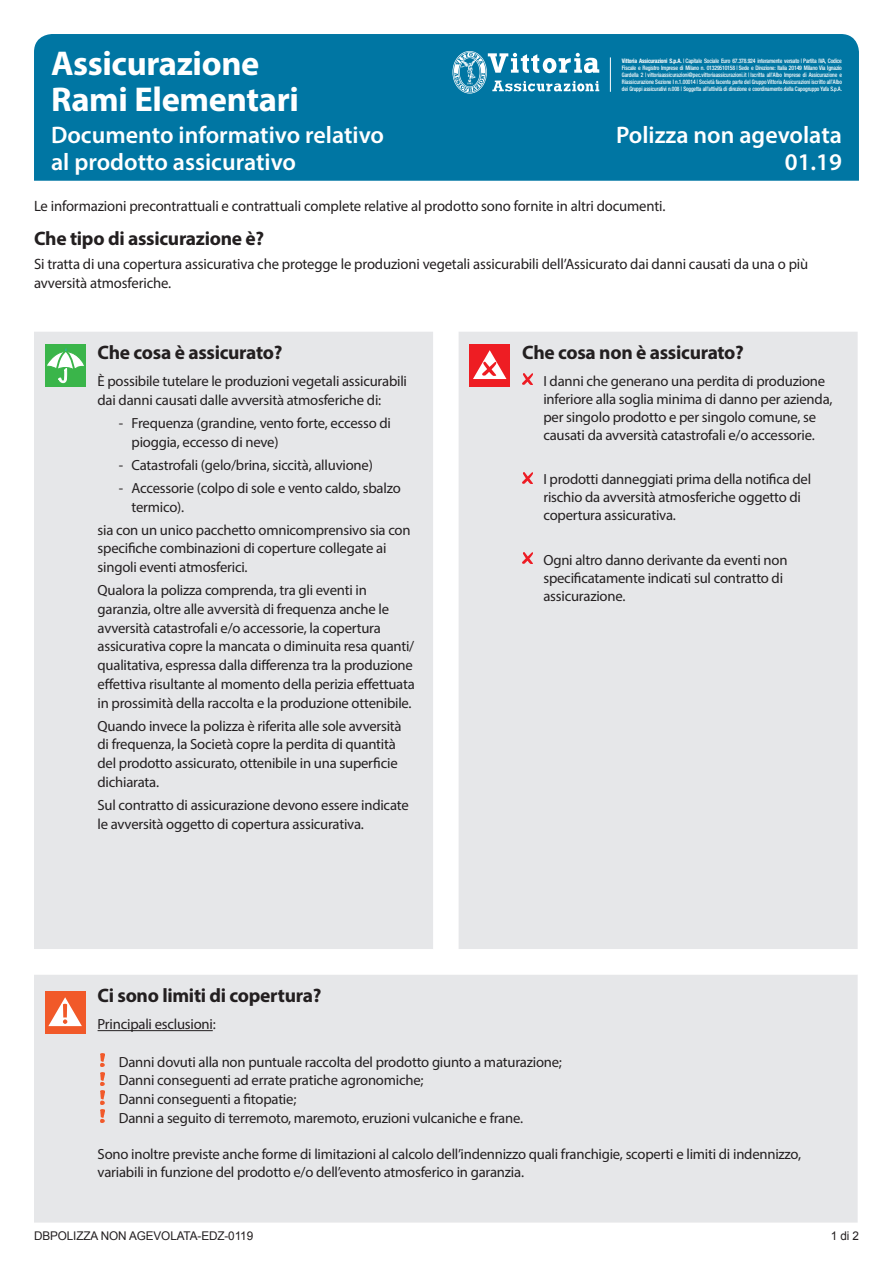
<style>
.page{position:relative;width:893px;height:1263px;background:#fff}
.page>*{position:absolute;margin:0;border:0;box-sizing:border-box;transform-origin:0 0}
.t1{font:700 34.5px/36px "Myriad Pro";letter-spacing:-.01em;color:#fff}
.t2{font:600 24px/27px "Myriad Pro";color:#fff;text-align:right}
.t3{font:700 19.5px "Myriad Pro";letter-spacing:-.015em;color:#231f20}
.t4{font:15px/19.5px "Myriad Pro";letter-spacing:-.01em;color:#231f20}
.t5{font:14.7px/18.8px "Myriad Pro";letter-spacing:-.015em;color:#231f20}
.t6{font:12px "Arial";letter-spacing:-.01em;color:#231f20}
.t7{font:500 condensed 6.15px/7.1px "Helvetica Neue";letter-spacing:-.02em;color:#fff;text-align:justify;scale:.94 1}
.s1{font-family:"Helvetica Neue LT Std";font-weight:700}
</style>
<div class="page">
<div style="left:34px;top:332px;width:824px;height:890px;background:#e6e7e9"></div>
<svg style="left:34px;top:949px;width:824px;height:25px"></svg>
<div style="left:45px;top:344px;width:41px;height:43px;background:#3ab54a"></div>
<svg style="left:47px;top:348px;width:37px;height:35px"></svg>
<div style="left:469px;top:344px;width:41px;height:43px;background:#ee1d23"></div>
<svg style="left:473px;top:350px;width:33px;height:29px"></svg>
<svg style="left:522px;top:374px;width:11px;height:10px"></svg>
<svg style="left:522px;top:472px;width:11px;height:11px"></svg>
<svg style="left:522px;top:553px;width:11px;height:10px"></svg>
<div style="left:45px;top:991px;width:41px;height:43px;background:#f15929"></div>
<svg style="left:48px;top:997px;width:34px;height:29px"></svg>
<hr style="left:98px;top:1030px;width:115px;height:1px;background:#231f20">
<img style="left:101px;top:1053px;width:3px;height:14px">
<svg style="left:101px;top:1072px;width:3px;height:13px"></svg>
<svg style="left:101px;top:1091px;width:3px;height:13px"></svg>
<img style="left:101px;top:1109px;width:3px;height:14px">
<div style="left:34px;top:34px;width:825px;height:147px;background:#0076a3"></div>
<svg style="left:452px;top:51px;width:147px;height:43px"></svg>
<hr style="left:610px;top:57px;width:1px;height:35px;background:#fff">
<h1 class="t1" style="left:51px;top:44px;width:249px">Assicurazione<br>Rami Elementari</h1>
<h2 class="t2" style="left:51px;top:121px;width:335px;text-align:left">Documento informativo relativo al prodotto assicurativo</h2>
<p class="t7" style="left:622px;top:57px;width:236px"><span class="s1">Vittoria Assicurazioni S.p.A.</span> | Capitale Sociale Euro 67.378.924 interamente versato | Partita IVA, Codice Fiscale e Registro Imprese di Milano n. 01329510158 | Sede e Direzione: Italia 20149 Milano Via Ignazio Gardella 2 | vittoriaassicurazioni@pec.vittoriaassicurazioni.it | Iscritta all’Albo Imprese di Assicurazione e Riassicurazione Sezione I n.1.00014 | Società facente parte del Gruppo Vittoria Assicurazioni iscritto all’Albo dei Gruppi assicurativi n.008 | Soggetta all’attività di direzione e coordinamento della Capogruppo Yafa S.p.A.</p>
<h2 class="t2" style="left:616px;top:121px;width:227px">Polizza non agevolata<br>01.19</h2>
<p class="t4" style="left:34px;top:196px;width:633px">Le informazioni precontrattuali e contrattuali complete relative al prodotto sono fornite in altri documenti.</p>
<h3 class="t3" style="left:34px;top:226px;width:232px">Che tipo di assicurazione è?</h3>
<p class="t4" style="left:34px;top:254px;width:776px">Si tratta di una copertura assicurativa che protegge le produzioni vegetali assicurabili dell’Assicurato dai danni causati da una o più avversità atmosferiche.</p>
<h3 class="t3" style="left:98px;top:340px;width:186px">Che cosa è assicurato?</h3>
<p class="t5" style="left:98px;top:372px;width:311px">È possibile tutelare le produzioni vegetali assicurabili dai danni causati dalle avversità atmosferiche di:</p>
<p class="t5" style="left:132px;top:414px;width:261px;text-indent:-13px">- Frequenza (grandine, vento forte, eccesso di pioggia, eccesso di neve)</p>
<p class="t5" style="left:119px;top:455px;width:255px">- Catastrofali (gelo/brina, siccità, alluvione)</p>
<p class="t5" style="left:132px;top:478px;width:271px;text-indent:-13px">- Accessorie (colpo di sole e vento caldo, sbalzo termico).</p>
<p class="t5" style="left:98px;top:520px;width:315px">sia con un unico pacchetto omnicomprensivo sia con specifiche combinazioni di coperture collegate ai singoli eventi atmosferici.</p>
<p class="t5" style="left:98px;top:581px;width:319px">Qualora la polizza comprenda, tra gli eventi in garanzia, oltre alle avversità di frequenza anche le avversità catastrofali e/o accessorie, la copertura assicurativa copre la mancata o diminuita resa quanti/ qualitativa, espressa dalla differenza tra la produzione effettiva risultante al momento della perizia effettuata in prossimità della raccolta e la produzione ottenibile.</p>
<p class="t5" style="left:98px;top:716px;width:306px">Quando invece la polizza è riferita alle sole avversità di frequenza, la Società copre la perdita di quantità del prodotto assicurato, ottenibile in una superficie dichiarata.</p>
<p class="t5" style="left:98px;top:795px;width:313px">Sul contratto di assicurazione devono essere indicate le avversità oggetto di copertura assicurativa.</p>
<h3 class="t3" style="left:522px;top:340px;width:223px">Che cosa non è assicurato?</h3>
<p class="t5" style="left:543px;top:371px;width:291px;line-height:18px">I danni che generano una perdita di produzione inferiore alla soglia minima di danno per azienda, per singolo prodotto e per singolo comune, se causati da avversità catastrofali e/o accessorie.</p>
<p class="t5" style="left:543px;top:470px;width:269px;line-height:18px">I prodotti danneggiati prima della notifica del rischio da avversità atmosferiche oggetto di copertura assicurativa.</p>
<p class="t5" style="left:543px;top:550px;width:246px;line-height:18px">Ogni altro danno derivante da eventi non specificatamente indicati sul contratto di assicurazione.</p>
<h3 class="t3" style="left:98px;top:983px;width:225px">Ci sono limiti di copertura?</h3>
<p class="t5" style="left:98px;top:1015px;width:120px">Principali esclusioni:</p>
<p class="t5" style="left:119px;top:1052px;width:445px">Danni dovuti alla non puntuale raccolta del prodotto giunto a maturazione; Danni conseguenti ad errate pratiche agronomiche;<br>Danni conseguenti a fitopatie;<br>Danni a seguito di terremoto, maremoto, eruzioni vulcaniche e frane.</p>
<p class="t5" style="left:98px;top:1145px;width:705px;line-height:18px">Sono inoltre previste anche forme di limitazioni al calcolo dell’indennizzo quali franchigie, scoperti e limiti di indennizzo, variabili in funzione del prodotto e/o dell’evento atmosferico in garanzia.</p>
<p class="t6" style="left:34px;top:1228px;width:221px">DBPOLIZZA NON AGEVOLATA-EDZ-0119</p>
<p class="t6" style="left:831px;top:1228px;width:30px">1 di 2</p>
</div>
